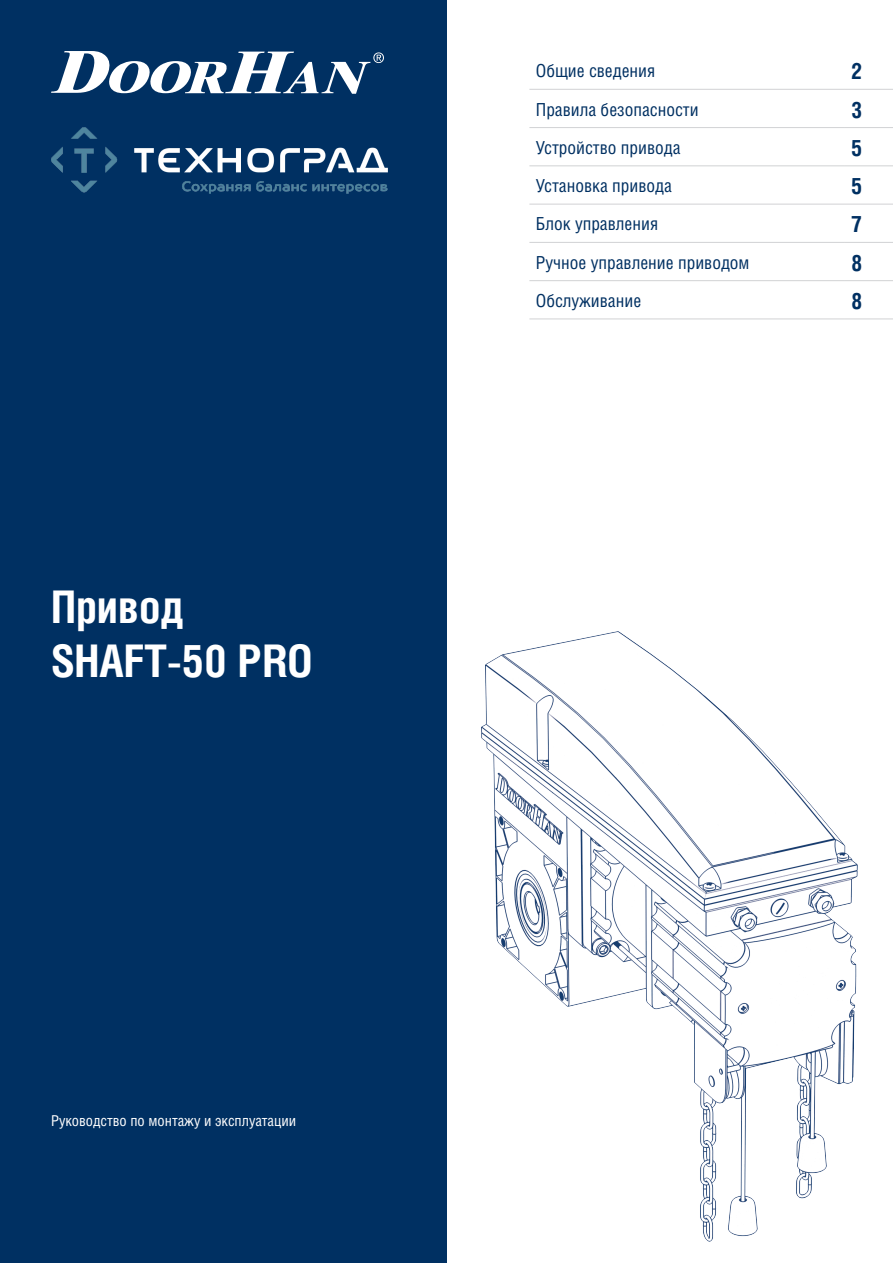
<style>
.page{position:relative;width:893px;height:1263px;background:#fff}
.page>*{position:absolute;margin:0;border:0;box-sizing:border-box;transform-origin:0 0}
.t1{font:700 45px/54px "Helios Cond";color:#fff}
.t2{font:700 22.5px "Helios Cond";color:#003062}
.t3{font:18px "Helios Cond";color:#003062}
.t4{font:15px "Helios Cond";color:#fff}
.s1{font-style:inherit}
</style>
<div class="page">
<div style="left:0;top:0;width:446px;height:1263px;background:#003062"></div>
<svg style="left:51px;top:51px;width:333px;height:43px"></svg>
<img style="left:482px;top:631px;width:376px;height:611px">
<hr style="left:529px;top:89px;width:316px;height:1px;background:#d1d2d4">
<hr style="left:845px;top:89px;width:48px;height:1px;background:#d1d2d4">
<hr style="left:529px;top:127px;width:316px;height:1px;background:#d1d2d4">
<hr style="left:845px;top:127px;width:48px;height:1px;background:#d1d2d4">
<hr style="left:529px;top:166px;width:316px;height:1px;background:#d1d2d4">
<hr style="left:845px;top:166px;width:48px;height:1px;background:#d1d2d4">
<hr style="left:529px;top:204px;width:316px;height:1px;background:#d1d2d4">
<hr style="left:845px;top:204px;width:48px;height:1px;background:#d1d2d4">
<hr style="left:529px;top:242px;width:316px;height:1px;background:#d1d2d4">
<hr style="left:845px;top:242px;width:48px;height:1px;background:#d1d2d4">
<hr style="left:529px;top:280px;width:316px;height:1px;background:#d1d2d4">
<hr style="left:845px;top:280px;width:48px;height:1px;background:#d1d2d4">
<hr style="left:529px;top:319px;width:316px;height:1px;background:#d1d2d4">
<hr style="left:845px;top:319px;width:48px;height:1px;background:#d1d2d4">
<img style="left:52px;top:127px;width:336px;height:67px">
<h1 class="t1" style="left:51px;top:578px;width:263px">Привод<br>SHAFT-50 PRO</h1>
<p class="t4" style="left:51px;top:1111px;width:247px">Руководство по монтажу и эксплуатации</p>
<p class="t3" style="left:536px;top:60px;width:121px">Общие сведения</p>
<p class="t2" style="left:851px;top:58px;width:13px">2</p>
<p class="t3" style="left:536px;top:98px;width:164px">Правила безопасности</p>
<p class="t2" style="left:851px;top:96px;width:13px">3</p>
<p class="t3" style="left:536px;top:137px;width:146px">Устройство привода</p>
<p class="t2" style="left:851px;top:134px;width:13px">5</p>
<p class="t3" style="left:536px;top:175px;width:138px">Установка привода</p>
<p class="t2" style="left:851px;top:173px;width:13px">5</p>
<p class="t3" style="left:536px;top:213px;width:124px">Блок управления</p>
<p class="t2" style="left:851px;top:211px;width:12px">7</p>
<p class="t3" style="left:536px;top:251px;width:215px"><span class="s1">Р</span>учное управление приводом</p>
<p class="t2" style="left:851px;top:249px;width:13px">8</p>
<p class="t3" style="left:536px;top:290px;width:107px">Обслуживание</p>
<p class="t2" style="left:851px;top:287px;width:13px">8</p>
</div>
